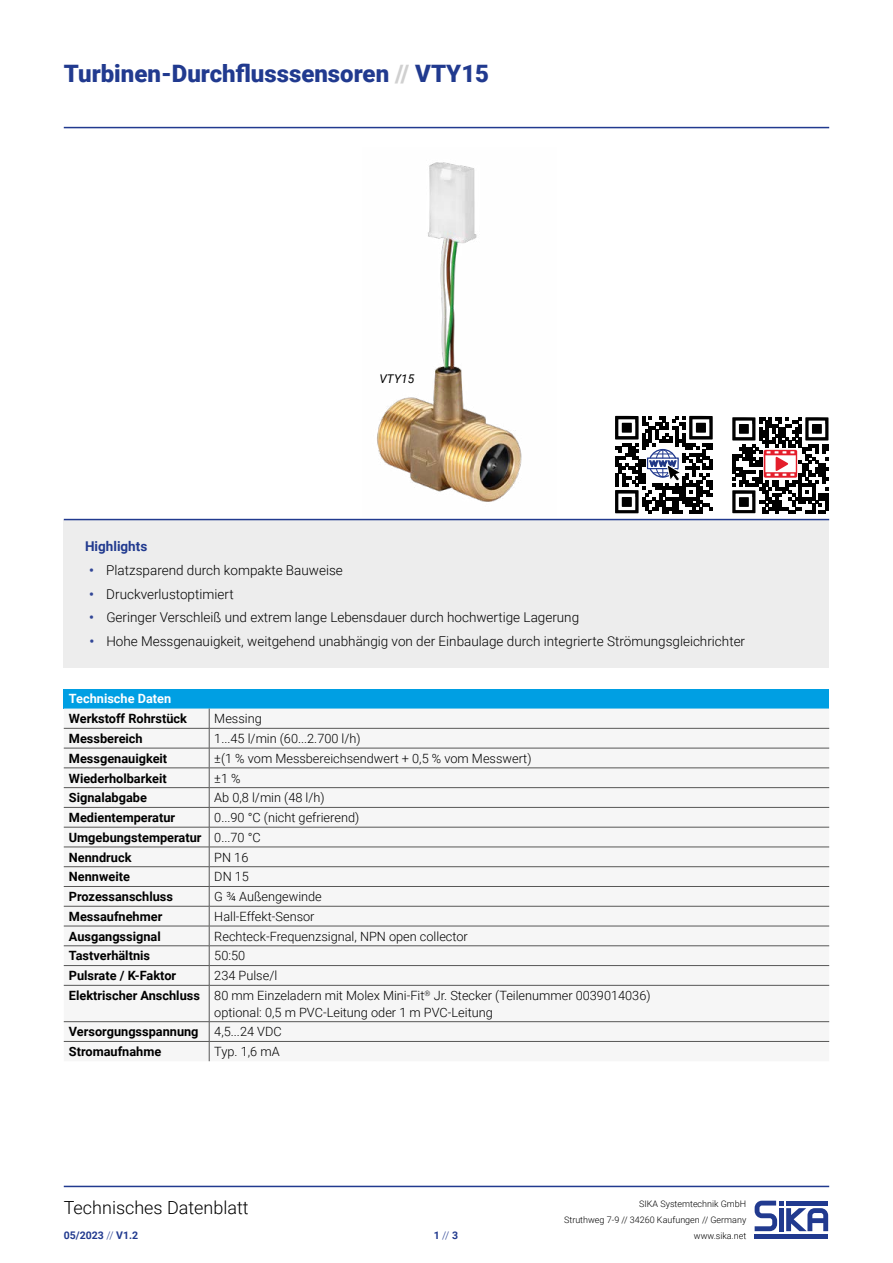
<style>
.page{position:relative;width:893px;height:1263px;background:#fff}
.page>*{position:absolute;margin:0;border:0;box-sizing:border-box;transform-origin:0 0}
.t1{font:900 24px "Roboto";color:#213a8f}
.t2{font:300 18px "Roboto";color:#000}
.t3{font:300 13.5px "Roboto";color:#000}
.t4{font:700 13.5px "Roboto";color:#213a8f}
.t5{font:300 12.75px/19.8px "Roboto";color:#000}
.t6{font:700 12.75px "Roboto";color:#000}
.t7{font:700 12.75px "Roboto";color:#fff}
.t8{font:italic 12px "Roboto";color:#000}
.t9{font:700 10.5px "Roboto";color:#213a8f}
.t10{font:300 9px/15.8px "Roboto";color:#000;text-align:right}
.s1{color:#d0d0d0}
.s2{font-weight:700;color:#314697}
.s3{font-weight:700}
.s4{font-weight:300}
</style>
<div class="page">
<hr style="left:64px;top:1186px;width:765px;height:1px;background:#213a8f">
<svg style="left:754px;top:1200px;width:75px;height:39px"></svg>
<div style="left:64px;top:689px;width:765px;height:19px;background:#009fe3"></div>
<div style="left:64px;top:708px;width:765px;height:353px;background:#f6f6f6"></div>
<hr style="left:64px;top:748px;width:145px;height:1px;background:#575756">
<hr style="left:209px;top:748px;width:620px;height:1px;background:#575756">
<hr style="left:64px;top:768px;width:145px;height:1px;background:#575756">
<hr style="left:209px;top:768px;width:620px;height:1px;background:#575756">
<hr style="left:64px;top:787px;width:145px;height:1px;background:#575756">
<hr style="left:209px;top:787px;width:620px;height:1px;background:#575756">
<hr style="left:64px;top:807px;width:145px;height:1px;background:#575756">
<hr style="left:209px;top:807px;width:620px;height:1px;background:#575756">
<hr style="left:64px;top:827px;width:145px;height:1px;background:#575756">
<hr style="left:209px;top:827px;width:620px;height:1px;background:#575756">
<hr style="left:64px;top:847px;width:145px;height:1px;background:#575756">
<hr style="left:209px;top:847px;width:620px;height:1px;background:#575756">
<hr style="left:64px;top:866px;width:145px;height:1px;background:#575756">
<hr style="left:209px;top:866px;width:620px;height:1px;background:#575756">
<hr style="left:64px;top:886px;width:145px;height:1px;background:#575756">
<hr style="left:209px;top:886px;width:620px;height:1px;background:#575756">
<hr style="left:64px;top:926px;width:145px;height:1px;background:#575756">
<hr style="left:64px;top:945px;width:145px;height:1px;background:#575756">
<hr style="left:209px;top:945px;width:620px;height:1px;background:#575756">
<svg style="left:209px;top:708px;width:1px;height:277px"></svg>
<hr style="left:64px;top:985px;width:145px;height:1px;background:#575756">
<hr style="left:209px;top:985px;width:620px;height:1px;background:#575756">
<hr style="left:209px;top:985px;width:1px;height:36px;background:#575756">
<svg style="left:209px;top:1022px;width:1px;height:39px"></svg>
<hr style="left:64px;top:906px;width:145px;height:1px;background:#575756">
<hr style="left:209px;top:906px;width:620px;height:1px;background:#575756">
<hr style="left:209px;top:926px;width:620px;height:1px;background:#575756">
<hr style="left:64px;top:728px;width:145px;height:1px;background:#575756">
<hr style="left:209px;top:728px;width:620px;height:1px;background:#575756">
<hr style="left:64px;top:1021px;width:145px;height:1px;background:#575756">
<hr style="left:209px;top:1021px;width:620px;height:1px;background:#575756">
<hr style="left:64px;top:965px;width:145px;height:1px;background:#575756">
<hr style="left:209px;top:965px;width:620px;height:1px;background:#575756">
<hr style="left:64px;top:1041px;width:145px;height:1px;background:#575756">
<hr style="left:209px;top:1041px;width:620px;height:1px;background:#575756">
<hr style="left:64px;top:127px;width:765px;height:1px;background:#213a8f">
<div style="left:64px;top:519px;width:765px;height:148px;background:#ededed"></div>
<hr style="left:64px;top:519px;width:765px;height:1px;background:#213a8f">
<img style="left:377px;top:162px;width:145px;height:340px">
<svg style="left:615px;top:416px;width:98px;height:98px"></svg>
<svg style="left:732px;top:417px;width:97px;height:97px"></svg>
<h1 class="t1" style="left:64px;top:56px;width:427px">Turbinen-Durchflusssensoren <span class="s1">//</span> VTY15</h1>
<p class="t8" style="left:379px;top:370px;width:36px">VTY15</p>
<p class="t4" style="left:85px;top:537px;width:64px">Highlights</p>
<p class="t3" style="left:89px;top:560px;width:255px"><span class="s2">•</span> Platzsparend durch kompakte Bauweise</p>
<p class="t3" style="left:89px;top:584px;width:146px"><span class="s2">•</span> Druckverlustoptimiert</p>
<p class="t3" style="left:89px;top:608px;width:491px"><span class="s2">•</span> Geringer Verschleiß und extrem lange Lebensdauer durch hochwertige Lagerung</p>
<p class="t3" style="left:89px;top:632px;width:657px"><span class="s2">•</span> Hohe Messgenauigkeit, weitgehend unabhängig von der Einbaulage durch integrierte Strömungsgleichrichter</p>
<p class="t7" style="left:69px;top:690px;width:104px">Technische Daten</p>
<p class="t6" style="left:69px;top:710px;width:120px">Werkstoff Rohrstück</p>
<p class="t5" style="left:214px;top:708px;width:49px">Messing</p>
<p class="t6" style="left:69px;top:729px;width:75px">Messbereich</p>
<p class="t5" style="left:214px;top:728px;width:148px">1...45 l/min (60...2.700 l/h)</p>
<p class="t6" style="left:69px;top:749px;width:100px">Messgenauigkeit</p>
<p class="t5" style="left:214px;top:748px;width:319px">±(1 % vom Messbereichsendwert + 0,5 % vom Messwert)</p>
<p class="t6" style="left:69px;top:769px;width:99px">Wiederholbarkeit</p>
<p class="t5" style="left:214px;top:768px;width:28px">±1 %</p>
<p class="t6" style="left:69px;top:789px;width:80px">Signalabgabe</p>
<p class="t5" style="left:214px;top:787px;width:112px">Ab 0,8 l/min (48 l/h)</p>
<p class="t6" style="left:69px;top:808px;width:108px">Medientemperatur</p>
<p class="t5" style="left:69px;top:807px;width:292px;text-indent:145px">0...90 °C (nicht gefrierend)<br><span class="s3">Umgebungstemperatur</span> 0...70 °C<br><span class="s3">Nenndruck</span></p>
<p class="t5" style="left:214px;top:847px;width:36px">PN 16</p>
<p class="t6" style="left:69px;top:868px;width:63px">Nennweite</p>
<p class="t5" style="left:214px;top:866px;width:36px">DN 15</p>
<p class="t6" style="left:69px;top:888px;width:106px">Prozessanschluss</p>
<p class="t5" style="left:214px;top:886px;width:109px">G ¾ Außengewinde</p>
<p class="t6" style="left:69px;top:907px;width:95px">Messaufnehmer</p>
<p class="t5" style="left:214px;top:906px;width:102px">Hall-Effekt-Sensor</p>
<p class="t6" style="left:69px;top:927px;width:93px">Ausgangssignal</p>
<p class="t5" style="left:214px;top:926px;width:255px">Rechteck-Frequenzsignal, NPN open collector</p>
<p class="t6" style="left:69px;top:947px;width:83px">Tastverhältnis</p>
<p class="t5" style="left:214px;top:945px;width:32px">50:50</p>
<p class="t6" style="left:69px;top:967px;width:109px">Pulsrate / K-Faktor</p>
<p class="t5" style="left:69px;top:965px;width:583px;text-indent:145px">234 Pulse/l<br><span class="s3">Elektrischer Anschluss</span> 80 mm Einzeladern mit Molex Mini-Fit<sup>®</sup> Jr. Stecker (Teilenummer 0039014036)</p>
<p class="t5" style="left:69px;top:1002px;width:425px;text-indent:145px">optional: 0,5 m PVC-Leitung oder 1 m PVC-Leitung<br><span class="s3">Versorgungsspannung</span> 4,5...24 VDC<br><span class="s3">Stromaufnahme</span></p>
<p class="t5" style="left:214px;top:1041px;width:67px">Typ. 1,6 mA</p>
<h2 class="t2" style="left:64px;top:1195px;width:186px">Technisches Datenblatt</h2>
<p class="t9" style="left:64px;top:1228px;width:76px">05/2023 <span class="s4">//</span> V1.2</p>
<p class="t9" style="left:434px;top:1228px;width:26px">1 <span class="s4">//</span> 3</p>
<p class="t10" style="left:564px;top:1196px;width:184px">SIKA Systemtechnik GmbH<br>Struthweg 7-9 // 34260 Kaufungen // Germany www.sika.net</p>
</div>
